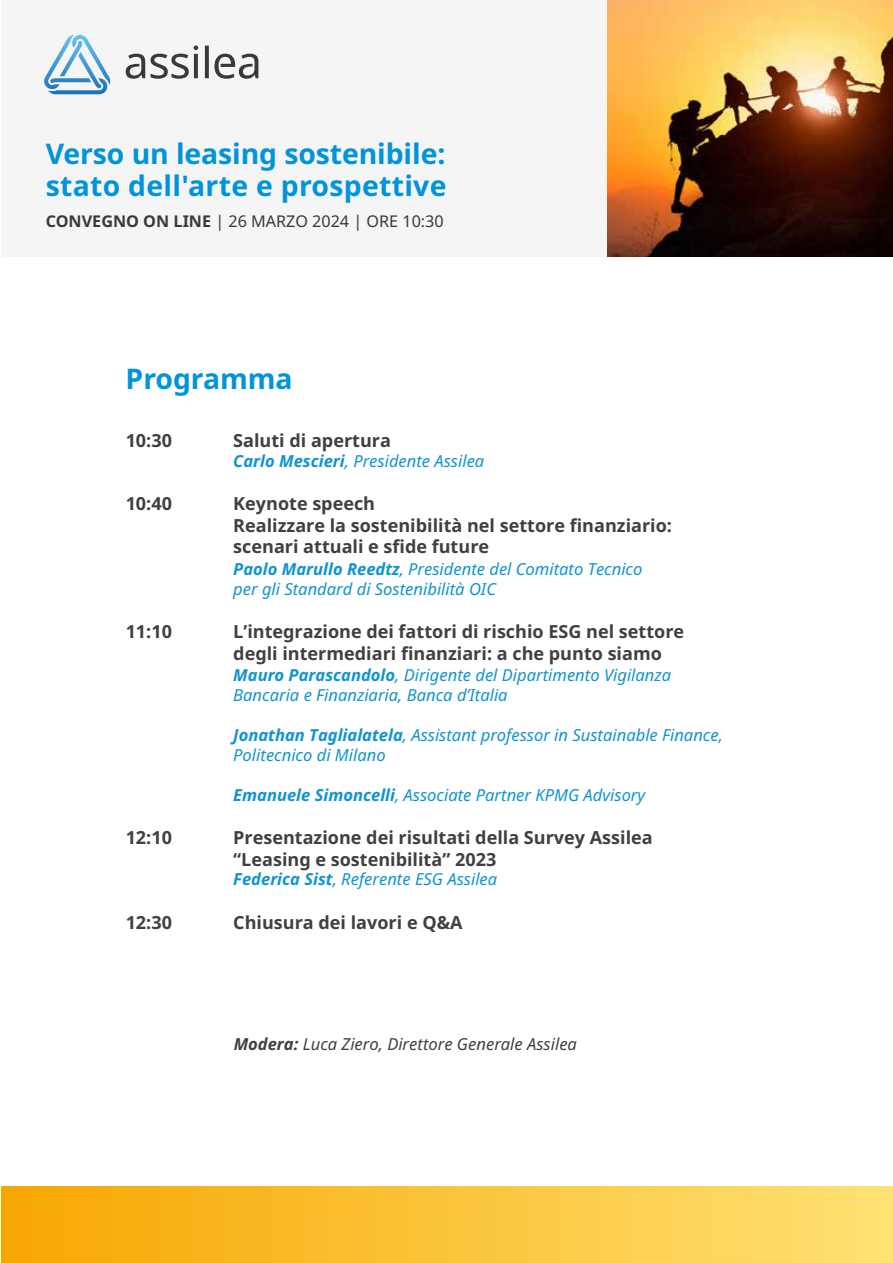
<style>
.page{position:relative;width:893px;height:1263px;background:#fff}
.page>*{position:absolute;margin:0;border:0;box-sizing:border-box;transform-origin:0 0}
.t1{font:700 28.35px/32px "Noto Sans";letter-spacing:-.005em;color:#0094da}
.t2{font:700 18px/21.6px "Noto Sans";color:#404040}
.t3{font:italic 16.5px/19.8px "Noto Sans";color:#0f94cf}
.t4{font:italic 16.5px "Noto Sans";color:#404040}
.t5{font:16.2px "Noto Sans";color:#3a3939}
.s1{font-weight:700}
</style>
<div class="page">
<div style="left:1px;top:0;width:892px;height:256px;background:#f5f5f5"></div>
<img style="left:608px;top:0;width:285px;height:256px">
<svg style="left:44px;top:35px;width:67px;height:59px"></svg>
<svg style="left:205px;top:46px;width:4px;height:32px"></svg>
<svg style="left:126px;top:54px;width:19px;height:25px"></svg>
<svg style="left:151px;top:45px;width:47px;height:34px"></svg>
<svg style="left:214px;top:54px;width:44px;height:25px"></svg>
<div style="left:1px;top:1186px;width:892px;height:76px;background:linear-gradient(to right,#f7a601,#ffe274)"></div>
<h1 class="t1" style="left:46px;top:138px;width:402px">Verso un leasing sostenibile: stato dell'arte e prospettive</h1>
<p class="t5" style="left:46px;top:210px;width:400px"><span class="s1">CONVEGNO ON LINE</span> | 26 MARZO 2024 | ORE 10:30</p>
<h1 class="t1" style="left:126px;top:363px;width:169px">Programma</h1>
<p class="t2" style="left:126px;top:430px;width:48px">10:30</p>
<p class="t2" style="left:233px;top:430px;width:159px">Saluti di apertura</p>
<p class="t3" style="left:233px;top:451px;width:253px"><span class="s1">Carlo Mescieri</span>, Presidente Assilea</p>
<p class="t2" style="left:126px;top:493px;width:48px">10:40</p>
<p class="t2" style="left:233px;top:493px;width:440px">Keynote speech<br>Realizzare la sostenibilità nel settore finanziario: scenari attuali e sfide future</p>
<p class="t3" style="left:233px;top:559px;width:411px"><span class="s1">Paolo Marullo Reedtz</span>, Presidente del Comitato Tecnico per gli Standard di Sostenibilità OIC</p>
<p class="t2" style="left:126px;top:621px;width:48px">11:10</p>
<p class="t2" style="left:233px;top:621px;width:452px">L’integrazione dei fattori di rischio ESG nel settore degli intermediari finanziari: a che punto siamo</p>
<p class="t3" style="left:233px;top:666px;width:440px"><span class="s1">Mauro Parascandolo</span>, Dirigente del Dipartimento Vigilanza<br>Bancaria e Finanziaria, Banca d’Italia</p>
<p class="t3" style="left:233px;top:725px;width:491px"><span class="s1">Jonathan Taglialatela</span>, Assistant professor in Sustainable Finance,<br>Politecnico di Milano</p>
<p class="t3" style="left:233px;top:785px;width:414px"><span class="s1">Emanuele Simoncelli</span>, Associate Partner KPMG Advisory</p>
<p class="t2" style="left:126px;top:827px;width:48px">12:10</p>
<p class="t2" style="left:233px;top:827px;width:421px">Presentazione dei risultati della Survey Assilea “Leasing e sostenibilità” 2023</p>
<p class="t3" style="left:233px;top:870px;width:265px"><span class="s1">Federica Sist</span>, Referente ESG Assilea</p>
<p class="t2" style="left:126px;top:912px;width:48px">12:30</p>
<p class="t2" style="left:233px;top:912px;width:231px">Chiusura dei lavori e Q&amp;A</p>
<p class="t4" style="left:234px;top:1032px;width:345px"><span class="s1">Modera:</span> Luca Ziero, Direttore Generale Assilea</p>
</div>
